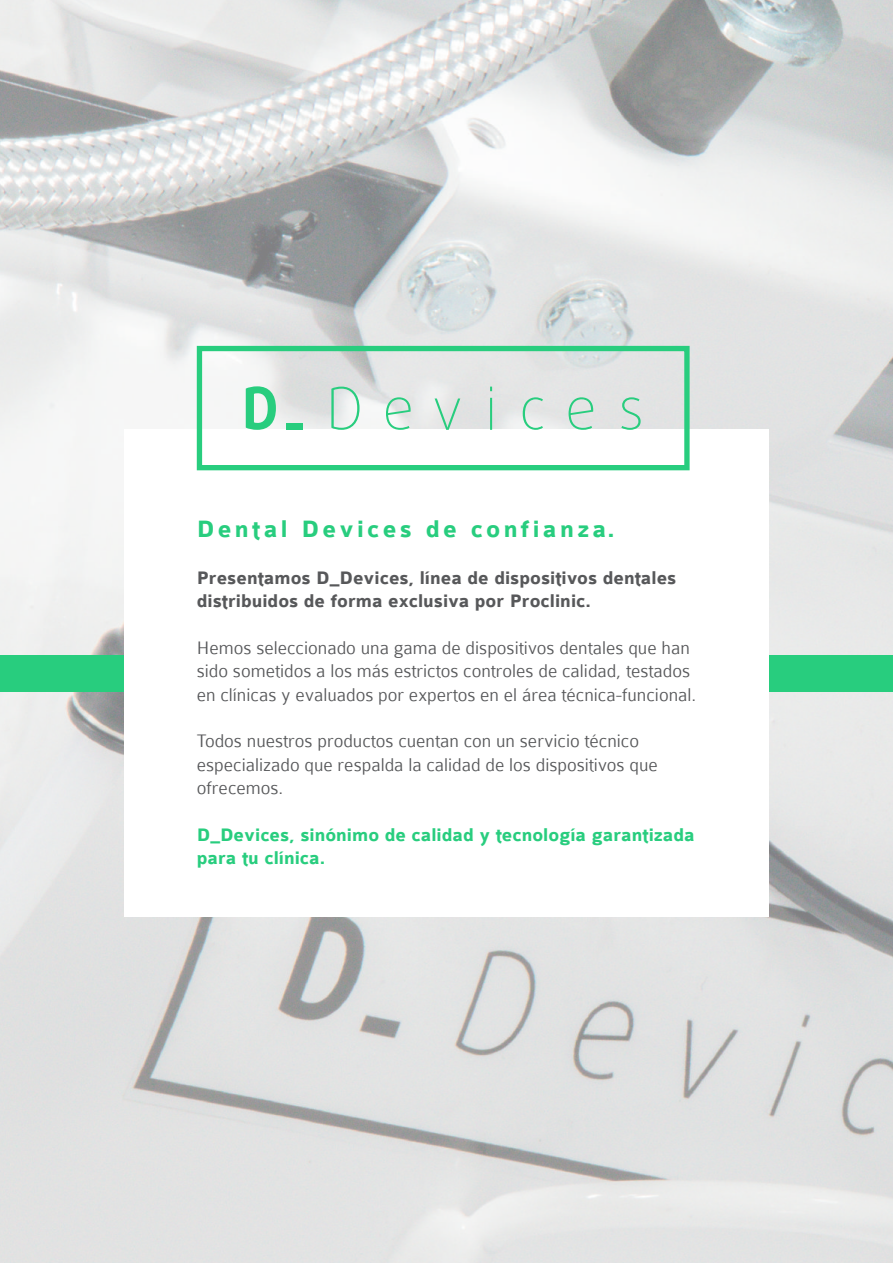
<style>
.page{position:relative;width:893px;height:1263px;background:#fff}
.page>*{position:absolute;margin:0;border:0;box-sizing:border-box;transform-origin:0 0}
.t1{font:700 25.5px "Colaborate";letter-spacing:.13em;color:#28cd7e}
.t2{font:300 19.5px/23.4px "Colaborate";color:#57585a}
.t3{font:700 19.5px/23.4px "Colaborate";color:#57585a}
.t4{font:700 19.5px/23.4px "Colaborate";color:#28cd7e}
</style>
<div class="page">
<img style="left:0;top:0;width:893px;height:1263px">
<div style="left:0;top:655px;width:893px;height:37px;background:#28cd7e"></div>
<div style="left:124px;top:430px;width:645px;height:487px;background:#fff"></div>
<div style="left:197px;top:346px;width:493px;height:124px;border:5px solid #28cd7e"></div>
<div style="left:286px;top:423px;width:16px;height:7px;background:#28cd7e"></div>
<svg style="left:246px;top:386px;width:30px;height:44px"></svg>
<svg style="left:331px;top:387px;width:28px;height:43px"></svg>
<svg style="left:386px;top:397px;width:25px;height:33px"></svg>
<svg style="left:435px;top:398px;width:25px;height:32px"></svg>
<svg style="left:523px;top:397px;width:20px;height:33px"></svg>
<svg style="left:569px;top:397px;width:24px;height:33px"></svg>
<svg style="left:621px;top:397px;width:20px;height:33px"></svg>
<hr style="left:490px;top:398px;width:2px;height:32px;background:#28cd7e">
<h1 class="t1" style="left:197px;top:515px;width:419px">Dental Devices de confianza.</h1>
<p class="t3" style="left:197px;top:566px;width:481px">Presentamos D_Devices, línea de dispositivos dentales distribuidos de forma exclusiva por Proclinic.</p>
<p class="t2" style="left:197px;top:636px;width:501px">Hemos seleccionado una gama de dispositivos dentales que han sido sometidos a los más estrictos controles de calidad, testados en clínicas y evaluados por expertos en el área técnica-funcional.</p>
<p class="t2" style="left:197px;top:730px;width:462px">Todos nuestros productos cuentan con un servicio técnico especializado que respalda la calidad de los dispositivos que ofrecemos.</p>
<p class="t4" style="left:197px;top:824px;width:500px">D_Devices, sinónimo de calidad y tecnología garantizada para tu clínica.</p>
</div>
